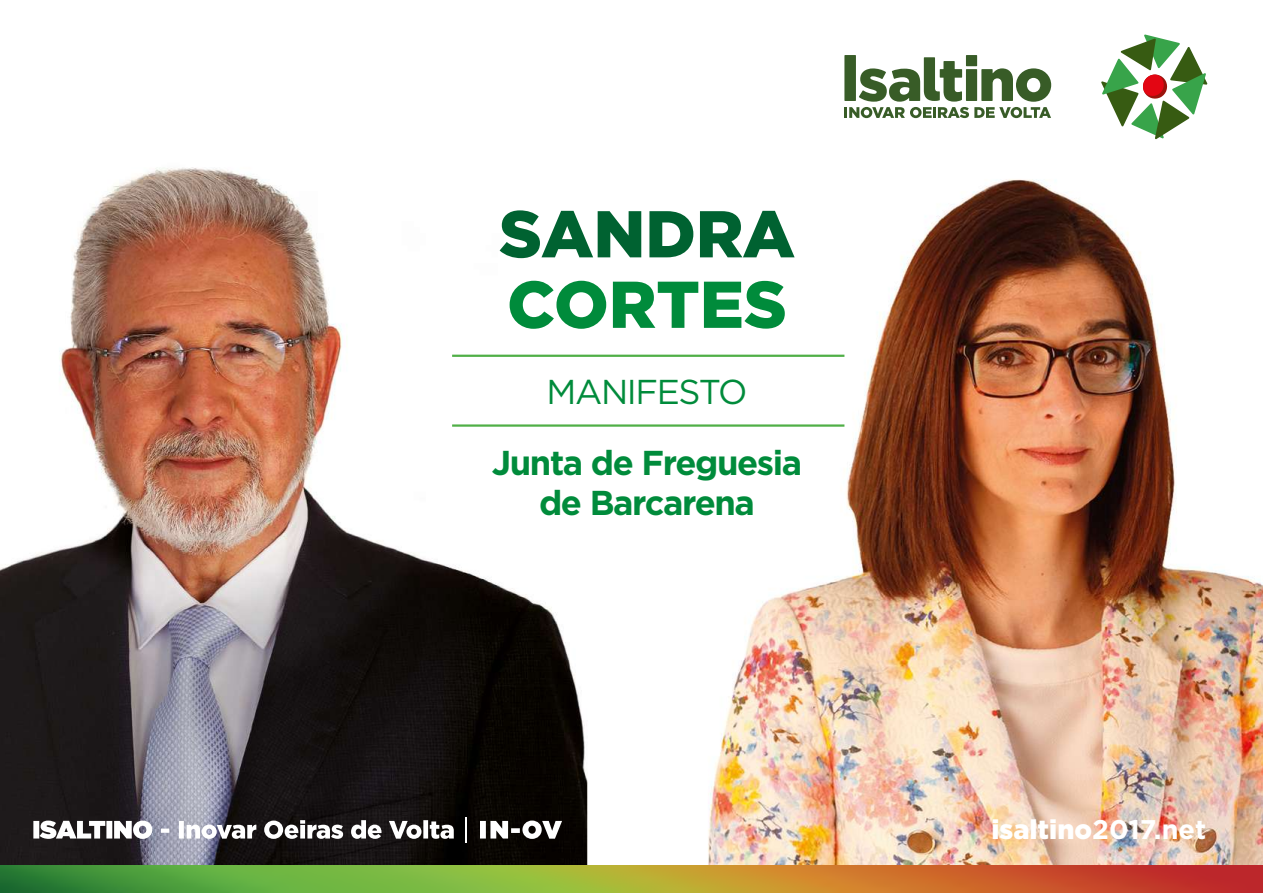
<style>
.page{position:relative;width:1263px;height:893px;background:#fff}
.page>*{position:absolute;margin:0;border:0;box-sizing:border-box;transform-origin:0 0}
.t1{font:900 66px "Gotham HTF";color:#006231}
.t2{font:900 66px "Gotham HTF";color:#008b3b}
.t3{font:700 34.5px/40.5px "Gotham HTF";letter-spacing:-.04em;color:#008b3b;text-align:center}
.t4{font:34.5px "Gotham HTF";letter-spacing:-.04em;color:#008b3b}
.t5{font:900 27px "Gotham HTF";color:#fff}
.s1{font-weight:700}
</style>
<div class="page">
<img style="left:0;top:34px;width:1263px;height:832px">
<hr style="left:452px;top:424px;width:392px;height:3px;background:#50af47">
<hr style="left:452px;top:355px;width:392px;height:2px;background:#50af47">
<img style="left:0;top:866px;width:1263px;height:27px">
<svg style="left:33px;top:820px;width:421px;height:19px"></svg>
<svg style="left:466px;top:817px;width:1px;height:26px"></svg>
<svg style="left:480px;top:820px;width:82px;height:19px"></svg>
<svg style="left:844px;top:55px;width:207px;height:63px"></svg>
<svg style="left:1101px;top:35px;width:106px;height:104px"></svg>
<h1 class="t1" style="left:499px;top:196px;width:297px">SANDRA</h1>
<h1 class="t2" style="left:507px;top:266px;width:281px">CORTES</h1>
<p class="t4" style="left:547px;top:373px;width:202px">MANIFESTO</p>
<p class="t3" style="left:492px;top:441px;width:312px">Junta de Freguesia de Barcarena</p>
<p class="t5" style="left:991px;top:814px;width:216px">isaltino<span class="s1">2017.net</span></p>
</div>
